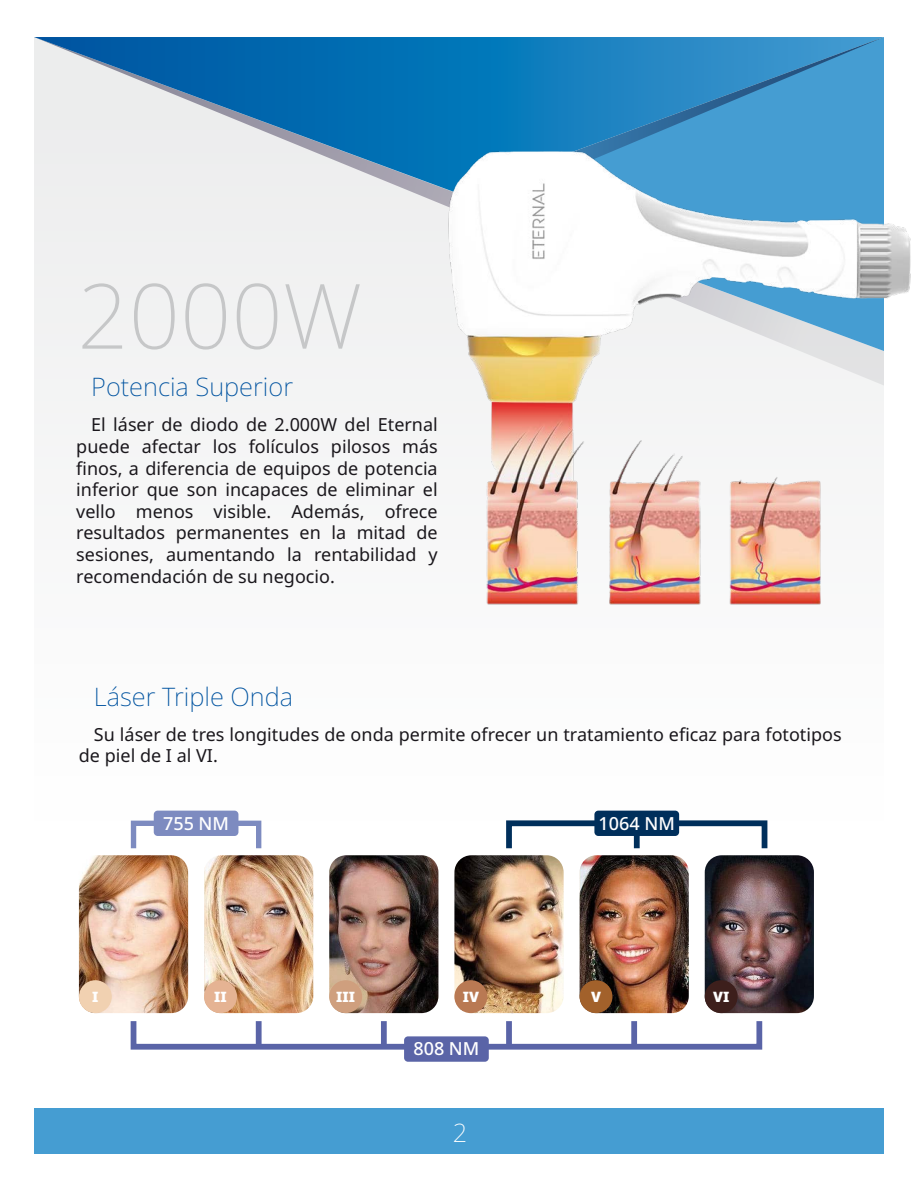
<style>
.page{position:relative;width:918px;height:1188px;background:#fff}
.page>*{position:absolute;margin:0;border:0;box-sizing:border-box;transform-origin:0 0}
.t1{font:200 90.15px "Noto Sans";color:#c6c7c8}
.t2{font:200 25.5px "Noto Sans";color:#0053a0}
.t3{font:200 25.5px "Noto Sans";color:#fff}
.t4{font:18px/21.6px "Noto Sans";color:#1a171c;text-align:justify}
.t5{font:500 18px "Noto Sans";color:#fff}
.t6{font:900 14.4px "Noto Sans";color:#fff}
</style>
<div class="page">
<div style="left:34px;top:1109px;width:850px;height:45px;background:#459dd2"></div>
<div style="left:34px;top:194px;width:362px;height:192px;background:#f1f1f2"></div>
<svg style="left:34px;top:37px;width:425px;height:157px;background:#7aabcd"></svg>
<svg style="left:459px;top:37px;width:425px;height:78px;background:#2688c4"></svg>
<img style="left:79px;top:855px;width:109px;height:158px">
<div style="left:79px;top:980px;width:33px;height:33px;background:#f1d1b1;border-radius:50%"></div>
<img style="left:204px;top:855px;width:109px;height:158px">
<div style="left:204px;top:980px;width:33px;height:33px;background:#e5b393;border-radius:50%"></div>
<img style="left:329px;top:855px;width:109px;height:158px">
<div style="left:329px;top:980px;width:33px;height:33px;background:#cf9f7e;border-radius:50%"></div>
<img style="left:454px;top:855px;width:110px;height:158px">
<div style="left:454px;top:980px;width:33px;height:33px;background:#b97953;border-radius:50%"></div>
<img style="left:580px;top:855px;width:109px;height:158px">
<div style="left:580px;top:980px;width:32px;height:33px;background:#a2612b;border-radius:50%"></div>
<img style="left:705px;top:855px;width:109px;height:158px">
<div style="left:705px;top:980px;width:33px;height:33px;background:#3d1f1c;border-radius:50%"></div>
<div style="left:131px;top:821px;width:130px;height:30px;border:5px solid #7d8bc0"></div>
<div style="left:131px;top:1018px;width:631px;height:32px;border:6px solid #5a64a7"></div>
<div style="left:256px;top:1021px;width:6px;height:26px;background:#5a64a7"></div>
<div style="left:381px;top:1021px;width:6px;height:26px;background:#5a64a7"></div>
<div style="left:506px;top:1021px;width:6px;height:26px;background:#5a64a7"></div>
<div style="left:631px;top:1021px;width:6px;height:26px;background:#5a64a7"></div>
<div style="left:506px;top:820px;width:261px;height:31px;border:6px solid #002f5b"></div>
<div style="left:634px;top:823px;width:6px;height:25px;background:#002f5b"></div>
<div style="left:404px;top:1036px;width:85px;height:26px;background:#5a64a7;border-radius:4px"></div>
<div style="left:154px;top:811px;width:84px;height:25px;background:#7d8bc0;border-radius:4px"></div>
<div style="left:594px;top:811px;width:85px;height:25px;background:#002f5b;border-radius:4px"></div>
<img style="left:396px;top:115px;width:515px;height:490px">
<h1 class="t1" style="left:77px;top:265px;width:286px">2000W</h1>
<h2 class="t2" style="left:91px;top:373px;width:203px">Potencia Superior</h2>
<p class="t4" style="left:76px;top:414px;width:363px;text-indent:15px">El láser de diodo de 2.000W del Eternal puede afectar los folículos pilosos más finos, a diferencia de equipos de potencia inferior que son incapaces de eliminar el vello menos visible. Además, ofrece resultados permanentes en la mitad de sesiones, aumentando la rentabilidad y recomendación de su negocio.</p>
<h2 class="t2" style="left:94px;top:682px;width:201px">Láser Triple Onda</h2>
<p class="t4" style="left:79px;top:724px;width:764px;text-indent:15px">Su láser de tres longitudes de onda permite ofrecer un tratamiento eficaz para fototipos de piel de I al VI.</p>
<p class="t5" style="left:163px;top:813px;width:68px">755 NM</p>
<p class="t5" style="left:599px;top:813px;width:78px">1064 NM</p>
<p class="t6" style="left:92px;top:989px;width:8px">I</p>
<p class="t6" style="left:214px;top:989px;width:14px">II</p>
<p class="t6" style="left:336px;top:989px;width:20px">III</p>
<p class="t6" style="left:463px;top:989px;width:18px">IV</p>
<p class="t6" style="left:591px;top:989px;width:11px">V</p>
<p class="t6" style="left:713px;top:989px;width:18px">VI</p>
<p class="t5" style="left:413px;top:1039px;width:68px">808 NM</p>
<h2 class="t3" style="left:453px;top:1118px;width:16px">2</h2>
</div>
